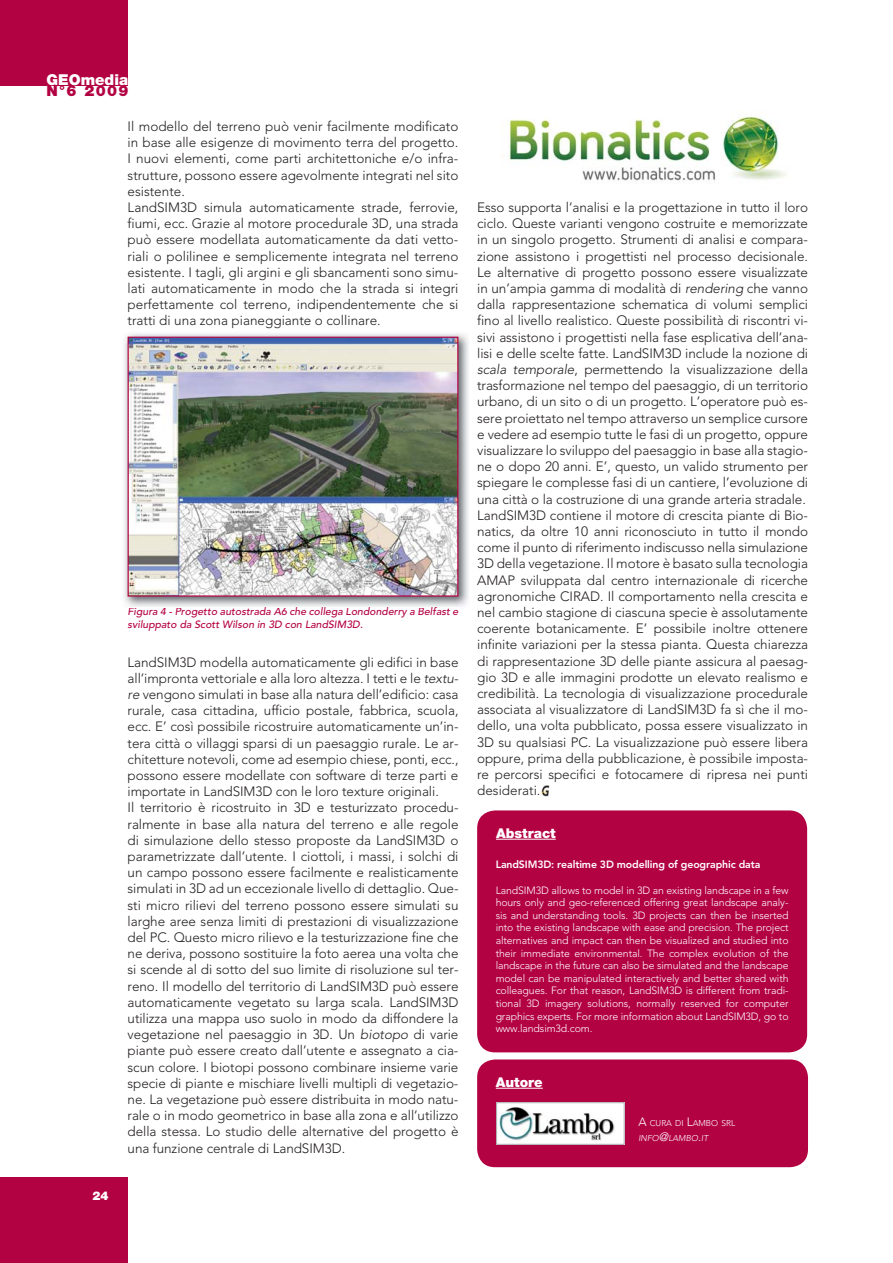
<style>
.page{position:relative;width:893px;height:1263px;background:#fff}
.page>*{position:absolute;margin:0;border:0;box-sizing:border-box;transform-origin:0 0}
.t1{font:900 15px "Helvetica Neue";color:#fff}
.t2{font:900 15px "Helvetica Neue";color:#b30242}
.t3{font:300 13.5px/16.2px "Avenir";letter-spacing:-.005em;color:#231f20}
.t4{font:900 13.5px "Helvetica Neue";color:#fff}
.t5{font:900 12px "Helvetica Neue";color:#fff}
.t6{font:300 10.5px/12.6px "Avenir";letter-spacing:-.01em;color:#fff;text-align:justify}
.t7{font:italic 500 10.5px/12.6px "Avenir";color:#b30242}
.t8{font:800 10.5px "Avenir";letter-spacing:-.01em;color:#fff}
.t9{font:italic 500 10.5px "Avenir";color:#b20242}
.t10{font:300 8.4px/15px "Avenir";color:#fff}
.s1{font-style:italic}
.s2{font-size:12px}
.s3{font-style:italic;font-size:12px}
</style>
<div class="page">
<div style="left:0;top:0;width:128px;height:85px;background:#b30242"></div>
<div style="left:0;top:1178px;width:128px;height:85px;background:#b30242"></div>
<svg style="left:541px;top:786px;width:9px;height:10px"></svg>
<div style="left:477px;top:1059px;width:331px;height:108px;background:#b30242;border-radius:18px"></div>
<hr style="left:496px;top:1088px;width:47px;height:1px;background:#fff">
<div style="left:477px;top:810px;width:330px;height:242px;background:#b30242;border-radius:18px"></div>
<hr style="left:496px;top:839px;width:60px;height:1px;background:#fff">
<img style="left:124px;top:333px;width:344px;height:274px">
<img style="left:130px;top:339px;width:326px;height:256px">
<div style="left:128px;top:337px;width:330px;height:260px;border:1px solid #b30242"></div>
<img style="left:498px;top:1104px;width:124px;height:39px">
<div style="left:496px;top:1102px;width:128px;height:43px;border:1px solid #a7a9ac"></div>
<img style="left:502px;top:116px;width:285px;height:65px">
<p class="t1" style="left:47px;top:74px;width:83px">GEOmedia</p>
<p class="t2" style="left:47px;top:85px;width:83px">N°6 2009</p>
<p class="t3" style="left:128px;top:119px;width:332px">Il modello del terreno può venir facilmente modificato in base alle esigenze di movimento terra del progetto.<br>I nuovi elementi, come parti architettoniche e/o infra&shy;strutture, possono essere agevolmente integrati nel sito esistente.<br>LandSIM3D simula automaticamente strade, ferrovie, fiumi, ecc. Grazie al motore procedurale 3D, una strada può essere modellata automaticamente da dati vetto&shy;riali o polilinee e semplicemente integrata nel terreno esistente. I tagli, gli argini e gli sbancamenti sono simu&shy;lati automaticamente in modo che la strada si integri perfettamente col terreno, indipendentemente che si tratti di una zona pianeggiante o collinare.</p>
<p class="t5" style="left:92px;top:1191px;width:18px">24</p>
<p class="t9" style="left:259px;top:607px;width:8px">d</p>
<p class="t9" style="left:295px;top:607px;width:7px">h</p>
<p class="t9" style="left:320px;top:607px;width:7px">ll</p>
<p class="t9" style="left:363px;top:607px;width:26px">d d</p>
<p class="t9" style="left:430px;top:607px;width:8px">lf</p>
<p class="t7" style="left:128px;top:606px;width:332px">Figura 4 - Progetto autostra a A6 c e co ega Lon on erry a Be ast e sviluppato da Scott Wilson in 3D con LandSIM3D.</p>
<p class="t3" style="left:128px;top:655px;width:332px">LandSIM3D modella automaticamente gli edifici in base all’impronta vettoriale e alla loro altezza. I tetti e le <span class="s1">textu&shy;re</span> vengono simulati in base alla natura dell’edificio: casa rurale, casa cittadina, ufficio postale, fabbrica, scuola, ecc. E’ così possibile ricostruire automaticamente un’in&shy;tera città o villaggi sparsi di un paesaggio rurale. Le ar&shy;chitetture notevoli, come ad esempio chiese, ponti, ecc., possono essere modellate con software di terze parti e importate in LandSIM3D con le loro texture originali.<br>Il territorio è ricostruito in 3D e testurizzato procedu&shy;ralmente in base alla natura del terreno e alle regole di simulazione dello stesso proposte da LandSIM3D o parametrizzate dall’utente. I ciottoli, i massi, i solchi di un campo possono essere facilmente e realisticamente simulati in 3D ad un eccezionale livello di dettaglio. Que&shy;sti micro rilievi del terreno possono essere simulati su larghe aree senza limiti di prestazioni di visualizzazione del PC. Questo micro rilievo e la testurizzazione fine che ne deriva, possono sostituire la foto aerea una volta che si scende al di sotto del suo limite di risoluzione sul ter&shy;reno. Il modello del territorio di LandSIM3D può essere automaticamente vegetato su larga scala. LandSIM3D utilizza una mappa uso suolo in modo da diffondere la vegetazione nel paesaggio in 3D. Un <span class="s1">biotopo</span> di varie piante può essere creato dall’utente e assegnato a cia&shy;scun colore. I biotopi possono combinare insieme varie specie di piante e mischiare livelli multipli di vegetazio&shy;ne. La vegetazione può essere distribuita in modo natu&shy;rale o in modo geometrico in base alla zona e all’utilizzo della stessa. Lo studio delle alternative del progetto è una funzione centrale di LandSIM3D.</p>
<p class="t3" style="left:477px;top:200px;width:332px">Esso supporta l’analisi e la progettazione in tutto il loro ciclo. Queste varianti vengono costruite e memorizzate in un singolo progetto. Strumenti di analisi e compara&shy;zione assistono i progettisti nel processo decisionale.<br>Le alternative di progetto possono essere visualizzate in un’ampia gamma di modalità di <span class="s1">rendering</span> che vanno dalla rappresentazione schematica di volumi semplici fino al livello realistico. Queste possibilità di riscontri vi&shy;sivi assistono i progettisti nella fase esplicativa dell’ana&shy;lisi e delle scelte fatte. LandSIM3D include la nozione di <span class="s1">scala temporale</span>, permettendo la visualizzazione della trasformazione nel tempo del paesaggio, di un territorio urbano, di un sito o di un progetto. L’operatore può es&shy;sere proiettato nel tempo attraverso un semplice cursore e vedere ad esempio tutte le fasi di un progetto, oppure visualizzare lo sviluppo del paesaggio in base alla stagio&shy;ne o dopo 20 anni. E’, questo, un valido strumento per spiegare le complesse fasi di un cantiere, l’evoluzione di una città o la costruzione di una grande arteria stradale.<br>LandSIM3D contiene il motore di crescita piante di Bio&shy;natics, da oltre 10 anni riconosciuto in tutto il mondo come il punto di riferimento indiscusso nella simulazione 3D della vegetazione. Il motore è basato sulla tecnologia AMAP sviluppata dal centro internazionale di ricerche agronomiche CIRAD. Il comportamento nella crescita e nel cambio stagione di ciascuna specie è assolutamente coerente botanicamente. E’ possibile inoltre ottenere infinite variazioni per la stessa pianta. Questa chiarezza di rappresentazione 3D delle piante assicura al paesag&shy;gio 3D e alle immagini prodotte un elevato realismo e credibilità. La tecnologia di visualizzazione procedurale associata al visualizzatore di LandSIM3D fa sì che il mo&shy;dello, una volta pubblicato, possa essere visualizzato in 3D su qualsiasi PC. La visualizzazione può essere libera oppure, prima della pubblicazione, è possibile imposta&shy;re percorsi specifici e fotocamere di ripresa nei punti desiderati.</p>
<p class="t4" style="left:496px;top:828px;width:61px">Abstract</p>
<p class="t8" style="left:496px;top:860px;width:266px">LandSIM3D: realtime 3D modelling of geographic data</p>
<p class="t6" style="left:496px;top:885px;width:294px">LandSIM3D allows to model in 3D an existing landscape in a few hours only and geo-referenced offering great landscape analy&shy;sis and understanding tools. 3D projects can then be inserted into the existing landscape with ease and precision. The project alternatives and impact can then be visualized and studied into their immediate environmental. The complex evolution of the landscape in the future can also be simulated and the landscape model can be manipulated interactively and better shared with colleagues. For that reason, LandSIM3D is different from tradi&shy;tional 3D imagery solutions, normally reserved for computer graphics experts. For more information about LandSIM3D, go to www.landsim3d.com.</p>
<p class="t4" style="left:496px;top:1077px;width:48px">Autore</p>
<p class="t10" style="left:638px;top:1116px;width:98px"><span class="s2">A</span> CURA DI <span class="s2">L</span>AMBO SRL<br><span class="s1">INFO</span><span class="s3">@</span><span class="s1">LAMBO</span><span class="s3">.</span><span class="s1">IT</span></p>
</div>
